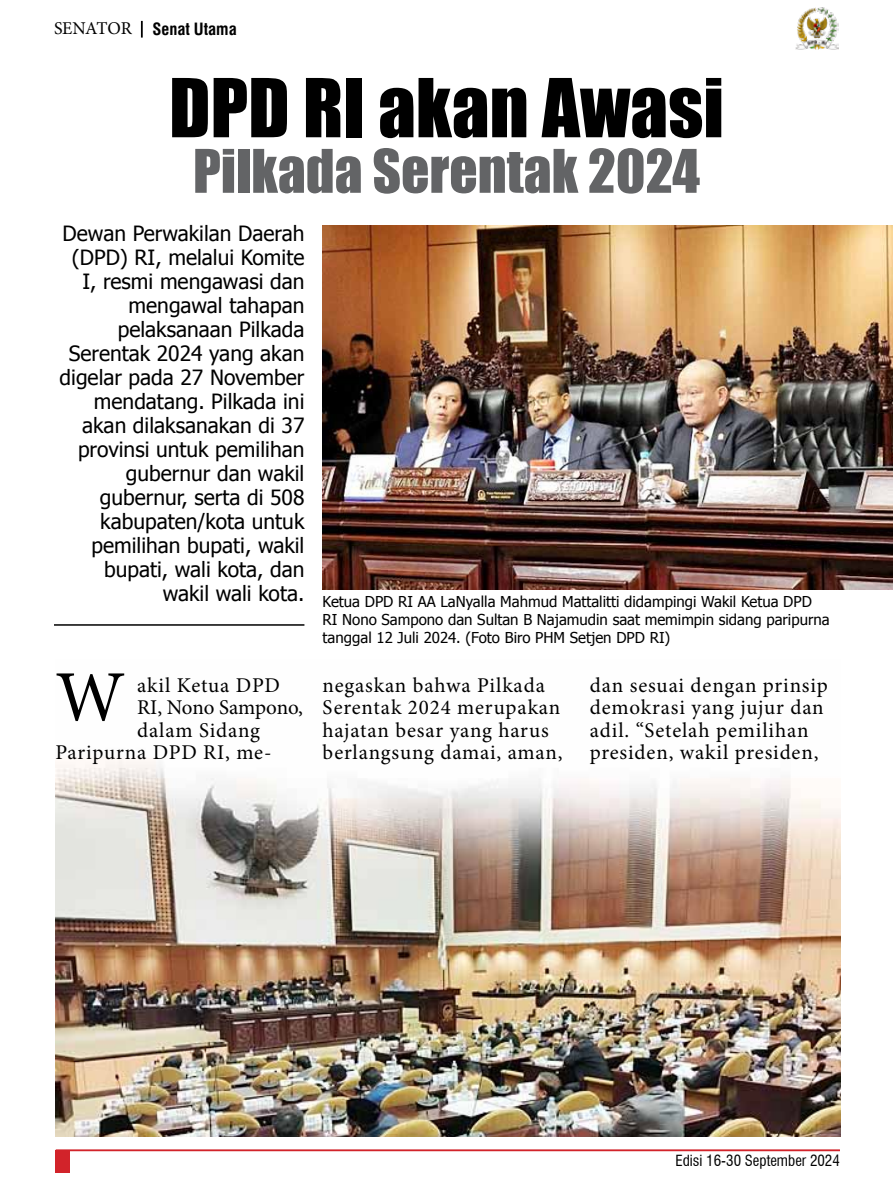
<style>
.page{position:relative;width:893px;height:1191px;background:#fff}
.page>*{position:absolute;margin:0;border:0;box-sizing:border-box;transform-origin:0 0}
.t1{font:75px "Impact";color:#000}
.t2{font:72px "Minion Pro";color:#000}
.t3{font:55.5px "Impact";color:#636466}
.t4{font:21px/24px "Tahoma";color:#000;text-align:right}
.t5{font:21px/22.5px "Minion Pro";letter-spacing:.04em;color:#000}
.t6{font:21px "Minion Pro";letter-spacing:-.005em;color:#000}
.t7{font:700 condensed 16.5px "Swiss 721 BT";color:#000}
.t8{font:15px/18px "Tahoma";color:#000}
.t9{font:condensed 15px "Swiss 721 BT";color:#000}
.s1{font-family:"Minion Pro";font-weight:400;font-stretch:normal;font-size:18px}
</style>
<div class="page">
<img style="left:55px;top:758px;width:785px;height:379px">
<hr style="left:56px;top:1149px;width:784px;height:2px;background:#d2232a">
<div style="left:55px;top:1150px;width:14px;height:23px;background:#d2232a"></div>
<svg style="left:141px;top:21px;width:2px;height:17px"></svg>
<img style="left:796px;top:8px;width:43px;height:42px">
<img style="left:323px;top:225px;width:570px;height:364px">
<hr style="left:54px;top:624px;width:250px;height:1px;background:#000">
<p class="t7" style="left:54px;top:19px;width:184px"><span class="s1">SENATOR</span> Senat Utama</p>
<h1 class="t1" style="left:169px;top:50px;width:556px">DPD RI akan Awasi</h1>
<h3 class="t3" style="left:193px;top:128px;width:508px">Pilkada Serentak 2024</h3>
<p class="t4" style="left:60px;top:221px;width:246px">Dewan Perwakilan Daerah (DPD) RI, melalui Komite<br>I, resmi mengawasi dan mengawal tahapan pelaksanaan Pilkada<br>Serentak 2024 yang akan digelar pada 27 November mendatang. Pilkada ini akan dilaksanakan di 37 provinsi untuk pemilihan gubernur dan wakil gubernur, serta di 508 kabupaten/kota untuk pemilihan bupati, wakil bupati, wali kota, dan</p>
<p class="t8" style="left:323px;top:592px;width:509px;text-indent:-160px"><sup>wakil</sup> <sup>wali</sup> <sup>kota.</sup> Ketua DPD RI AA LaNyalla Mahmud Mattalitti didampingi Wakil Ketua DPD<br>RI Nono Sampono dan Sultan B Najamudin saat memimpin sidang paripurna tanggal 12 Juli 2024. (Foto Biro PHM Setjen DPD RI)</p>
<h2 class="t2" style="left:55px;top:649px;width:71px">W</h2>
<p class="t5" style="left:137px;top:674px;width:144px">akil Ketua DPD</p>
<p class="t6" style="left:137px;top:693px;width:167px">RI, Nono Sampono,</p>
<p class="t5" style="left:137px;top:719px;width:124px">dalam Sidang</p>
<p class="t5" style="left:55px;top:741px;width:218px">Paripurna DPD RI, me-</p>
<p class="t5" style="left:323px;top:674px;width:241px">negaskan bahwa Pilkada<br>Serentak 2024 merupakan hajatan besar yang harus berlangsung damai, aman,</p>
<p class="t5" style="left:590px;top:674px;width:239px">dan sesuai dengan prinsip demokrasi yang jujur dan adil. “Setelah pemilihan presiden, wakil presiden,</p>
<p class="t9" style="left:675px;top:1151px;width:166px">Edisi 16-30 September 2024</p>
</div>
